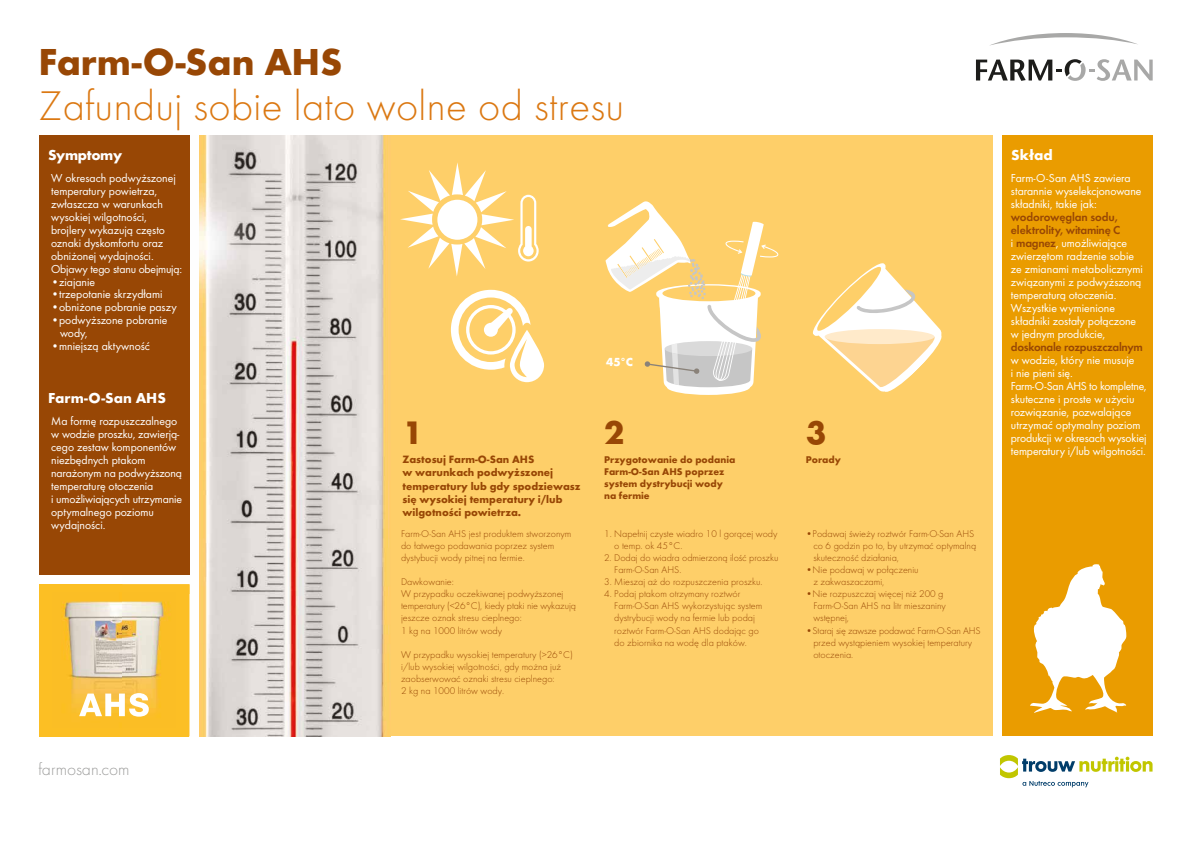
<style>
.page{position:relative;width:1191px;height:842px;background:#fff}
.page>*{position:absolute;margin:0;border:0;box-sizing:border-box;transform-origin:0 0}
.t1{font:300 43px "Futura";letter-spacing:.005em;color:#db7812}
.t2{font:700 39px "Futura";color:#984705}
.t3{font:700 33.8px "Futura";color:#984705}
.t4{font:300 17.6px "Futura";color:#9d9d9c}
.t5{font:700 15px "Futura";letter-spacing:-.005em;color:#fff}
.t6{font:700 15px "Futura";letter-spacing:-.025em;color:#fff}
.t7{font:700 12.2px "Futura";color:#fff}
.t8{font:12px/13px "Futura Boo";color:#fff}
.t9{font:12px/13px "Futura Dem";letter-spacing:-.02em;color:#984705}
.t10{font:700 11px/13.2px "Futura";color:#984705}
.t11{font:300 10.1px/12.1px "Futura";color:#984705}
.t12{font:700 10.1px/12.1px "Futura";color:#984705}
.s1{font-family:"Futura Dem";color:#984705}
</style>
<div class="page">
<div style="left:39px;top:584px;width:150px;height:152px;background:#fcbf24"></div>
<div style="left:199px;top:135px;width:793px;height:601px;background:#fecf69"></div>
<img style="left:189px;top:135px;width:1px;height:459px">
<img style="left:189px;top:594px;width:1px;height:142px">
<img style="left:123px;top:584px;width:66px;height:1px">
<img style="left:199px;top:135px;width:190px;height:601px">
<div style="left:1001px;top:135px;width:151px;height:601px;background:#ea9c00"></div>
<div style="left:39px;top:135px;width:150px;height:440px;background:#984705"></div>
<img style="left:63px;top:601px;width:107px;height:112px">
<svg style="left:400px;top:163px;width:138px;height:113px"></svg>
<svg style="left:451px;top:290px;width:93px;height:92px"></svg>
<svg style="left:79px;top:693px;width:70px;height:24px"></svg>
<svg style="left:990px;top:33px;width:148px;height:13px"></svg>
<svg style="left:976px;top:59px;width:176px;height:22px"></svg>
<svg style="left:813px;top:263px;width:129px;height:129px"></svg>
<svg style="left:605px;top:201px;width:173px;height:194px"></svg>
<svg style="left:1000px;top:755px;width:152px;height:32px"></svg>
<svg style="left:1030px;top:564px;width:96px;height:149px"></svg>
<h2 class="t2" style="left:39px;top:34px;width:305px">Farm-O-San AHS</h2>
<h1 class="t1" style="left:39px;top:78px;width:587px">Zafunduj sobie lato wolne od stresu</h1>
<h3 class="t6" style="left:48px;top:144px;width:76px">Symptomy</h3>
<h3 class="t5" style="left:1011px;top:144px;width:43px">Skład</h3>
<p class="t8" style="left:51px;top:170px;width:132px">W okresach podwyższonej temperatury powietrza, zwłaszcza w warunkach wysokiej wilgotności, brojlery wykazują często oznaki dyskomfortu oraz obniżonej wydajności.<br>Objawy tego stanu obejmują:</p>
<p class="t8" style="left:51px;top:274px;width:46px">•ziajanie</p>
<p class="t8" style="left:51px;top:287px;width:113px">•trzepotanie skrzydłami</p>
<p class="t8" style="left:51px;top:300px;width:127px">•obniżone pobranie paszy</p>
<p class="t8" style="left:60px;top:313px;width:109px;text-indent:-9px">•podwyższone pobranie wody,</p>
<p class="t8" style="left:51px;top:339px;width:100px">•mniejszą aktywność</p>
<h3 class="t5" style="left:48px;top:387px;width:119px">Farm-O-San AHS</h3>
<p class="t8" style="left:51px;top:414px;width:132px">Ma formę rozpuszczalnego w wodzie proszku, zawierją&shy;cego zestaw komponentów niezbędnych ptakom narażonym na podwyższoną temperaturę otoczenia<br>i umożliwiających utrzymanie optymalnego poziomu wydajności.</p>
<h3 class="t4" style="left:39px;top:758px;width:92px">farmosan.com</h3>
<p class="t7" style="left:606px;top:353px;width:28px">45°C</p>
<h3 class="t3" style="left:403px;top:409px;width:22px">1</h3>
<h3 class="t3" style="left:604px;top:409px;width:22px">2</h3>
<h3 class="t3" style="left:806px;top:409px;width:22px">3</h3>
<p class="t10" style="left:402px;top:452px;width:180px">Zastosuj Farm-O-San AHS<br>w warunkach podwyższonej temperatury lub gdy spodziewasz się wysokiej temperatury i/lub wilgotności powietrza.</p>
<p class="t12" style="left:604px;top:453px;width:133px">Przygotowanie do podania<br>Farm-O-San AHS poprzez system dystrybucji wody na fermie</p>
<p class="t12" style="left:806px;top:453px;width:37px">Porady</p>
<p class="t11" style="left:813px;top:527px;width:164px;text-indent:-8px">•Podawaj świeży roztwór Farm-O-San AHS co 6 godzin po to, by utrzymać optymalną skuteczność działania,</p>
<p class="t11" style="left:813px;top:563px;width:107px;text-indent:-8px">•Nie podawaj w połączeniu z zakwaszaczami,</p>
<p class="t11" style="left:813px;top:587px;width:134px;text-indent:-8px">•Nie rozpuszczaj więcej niż 200 g<br>Farm-O-San AHS na litr mieszaniny wstępnej,</p>
<p class="t11" style="left:813px;top:624px;width:169px;text-indent:-8px">•Staraj się zawsze podawać Farm-O-San AHS przed wystąpieniem wysokiej temperatury otoczenia.</p>
<p class="t11" style="left:401px;top:527px;width:172px">Farm-O-San AHS jest produktem stworzonym do łatwego podawania poprzez system dystybucji wody pitnej na fermie.</p>
<p class="t11" style="left:401px;top:575px;width:176px">Dawkowanie:<br>W przypadku oczekiwanej podwyższonej temperatury (&lt;26°C), kiedy ptaki nie wykazują jeszcze oznak stresu cieplnego:<br>1 kg na 1000 litrów wody</p>
<p class="t11" style="left:401px;top:648px;width:173px">W przypadku wysokiej temperatury (&gt;26°C) i/lub wysokiej wilgotności, gdy można już zaobserwować oznaki stresu cieplnego:<br>2 kg na 1000 litrów wody.</p>
<p class="t11" style="left:614px;top:527px;width:165px;text-indent:-10px">1. Napełnij czyste wiadro 10 l gorącej wody o temp. ok 45°C.</p>
<p class="t11" style="left:614px;top:551px;width:166px;text-indent:-10px">2. Dodaj do wiadra odmierzoną ilość proszku<br>Farm-O-San AHS.</p>
<p class="t11" style="left:604px;top:575px;width:160px">3. Mieszaj aż do rozpuszczenia proszku.</p>
<p class="t11" style="left:614px;top:587px;width:150px;text-indent:-10px">4. Podaj ptakom otrzymany roztwór Farm-O-San AHS wykorzystując system dystrybucji wody na fermie lub podaj roztwór Farm-O-San AHS dodając go do zbiornika na wodę dla ptaków.</p>
<p class="t8" style="left:1011px;top:170px;width:132px">Farm-O-San AHS zawiera starannie wyselekcjonowane składniki, takie jak:</p>
<p class="t9" style="left:1011px;top:209px;width:111px">wodorowęglan sodu, elektrolity, witaminę C</p>
<p class="t8" style="left:1011px;top:235px;width:134px">i <span class="s1">magnez</span>, umożliwiające zwierzętom radzenie sobie ze zmianami metabolicznymi związanymi z podwyższoną temperaturą otoczenia.<br>Wszystkie wymienione składniki zostały połączone w jednym produkcie,</p>
<p class="t9" style="left:1011px;top:339px;width:133px">doskonale rozpuszczalnym</p>
<p class="t8" style="left:1011px;top:352px;width:137px">w wodzie, który nie musuje<br>i nie pieni się.<br>Farm-O-San AHS to kompletne, skuteczne i proste w użyciu rozwiązanie, pozwalające utrzymać optymalny poziom produkcji w okresach wysokiej temperatury i/lub wilgotności.</p>
</div>
